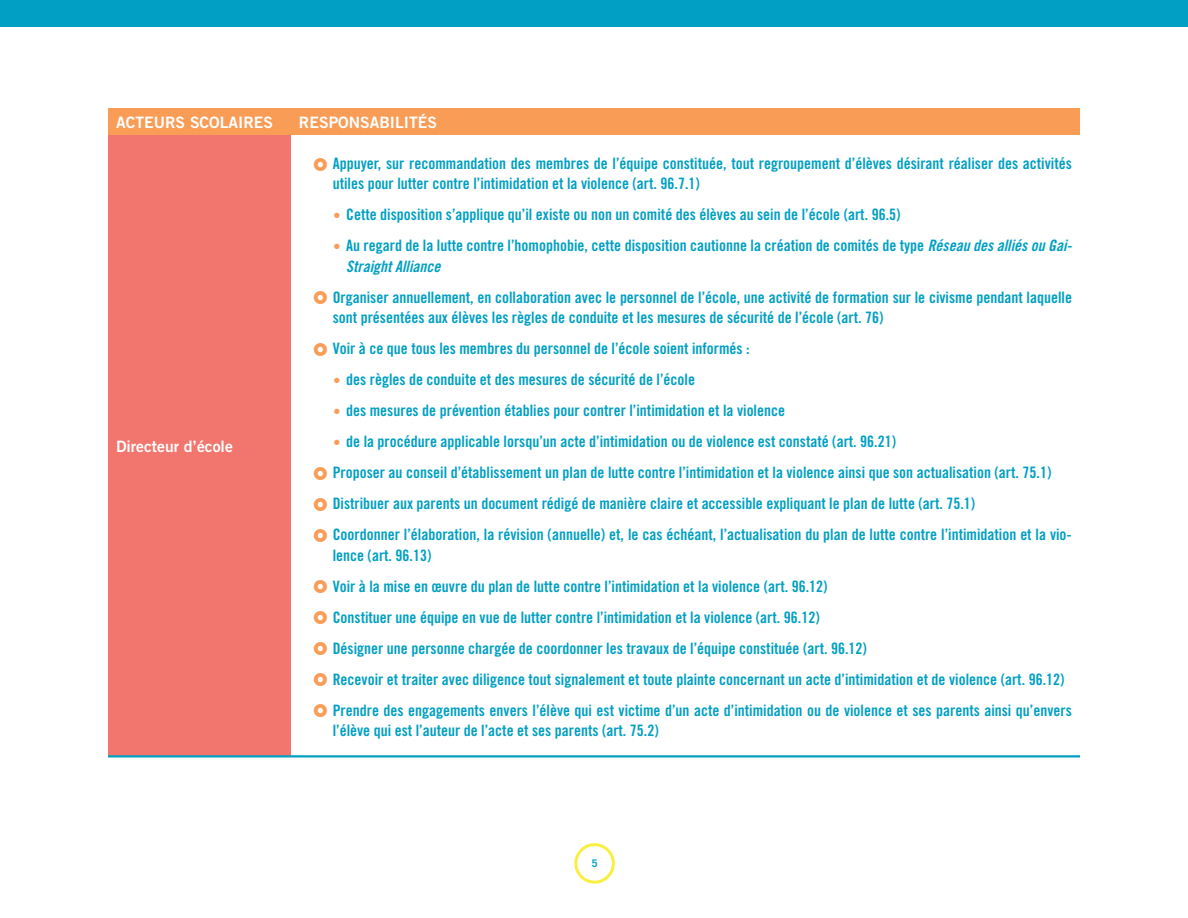
<style>
.page{position:relative;width:1188px;height:918px;background:#fff}
.page>*{position:absolute;margin:0;border:0;box-sizing:border-box;transform-origin:0 0}
.t1{font:15.75px/31px "Trade Gothic Bold Cond Twenty";color:#009fc3}
.t2{font:15.75px "Trade Gothic Bold Two";color:#fff}
.t3{font:15.75px "Trade Gothic Bold Cond Twenty Obl";color:#009fc3}
.t4{font:700 10.5px "Trade Gothic";color:#009fc3}
.s1{color:#f89c56}
.s2{font-family:"Trade Gothic Bold Cond Twenty Obl"}
</style>
<div class="page">
<div style="left:108px;top:108px;width:972px;height:27px;background:#f89c56"></div>
<div style="left:108px;top:135px;width:183px;height:621px;background:#f2766d"></div>
<hr style="left:108px;top:755px;width:183px;height:3px;background:#009fc3">
<hr style="left:291px;top:755px;width:789px;height:3px;background:#009fc3">
<div style="left:0;top:0;width:1188px;height:27px;background:#009fc3"></div>
<div style="left:574px;top:843px;width:41px;height:41px;border:3px solid #f8ef40;border-radius:50%"></div>
<p class="t2" style="left:116px;top:116px;width:159px">ACTEURS SCOLAIRES</p>
<p class="t2" style="left:299px;top:116px;width:140px">RESPONSABILITÉS</p>
<p class="t2" style="left:116px;top:441px;width:118px">Directeur d’école</p>
<p class="t1" style="left:333px;top:154px;width:741px;line-height:20.2px">Appuyer, sur recommandation des membres de l’équipe constituée, tout regroupement d’élèves désirant réaliser des activités utiles pour lutter contre l’intimidation et la violence (art. 96.7.1)</p>
<p class="t1" style="left:333px;top:200px;width:569px"><span class="s1">•</span> Cette disposition s’applique qu’il existe ou non un comité des élèves au sein de l’école (art. 96.5)</p>
<p class="t1" style="left:333px;top:231px;width:739px"><span class="s1">•</span> Au regard de la lutte contre l’homophobie, cette disposition cautionne la création de comités de type <span class="s2">Réseau des alliés ou Gai-</span></p>
<p class="t3" style="left:346px;top:260px;width:96px">Straight Alliance</p>
<p class="t1" style="left:333px;top:288px;width:741px;line-height:20.2px">Organiser annuellement, en collaboration avec le personnel de l’école, une activité de formation sur le civisme pendant laquelle sont présentées aux élèves les règles de conduite et les mesures de sécurité de l’école (art. 76)</p>
<p class="t1" style="left:333px;top:334px;width:419px">Voir à ce que tous les membres du personnel de l’école soient informés :</p>
<p class="t1" style="left:333px;top:365px;width:364px"><span class="s1">•</span> des règles de conduite et des mesures de sécurité de l’école</p>
<p class="t1" style="left:333px;top:396px;width:454px"><span class="s1">•</span> des mesures de prévention établies pour contrer l’intimidation et la violence</p>
<p class="t1" style="left:333px;top:427px;width:741px"><span class="s1">•</span> de la procédure applicable lorsqu’un acte d’intimidation ou de violence est constaté (art. 96.21)<br>Proposer au conseil d’établissement un plan de lutte contre l’intimidation et la violence ainsi que son actualisation (art. 75.1)<br>Distribuer aux parents un document rédigé de manière claire et accessible expliquant le plan de lutte (art. 75.1)<br>Coordonner l’élaboration, la révision (annuelle) et, le cas échéant, l’actualisation du plan de lutte contre l’intimidation et la vio-</p>
<p class="t1" style="left:333px;top:541px;width:741px">lence (art. 96.13)<br>Voir à la mise en œuvre du plan de lutte contre l’intimidation et la violence (art. 96.12)<br>Constituer une équipe en vue de lutter contre l’intimidation et la violence (art. 96.12)<br>Désigner une personne chargée de coordonner les travaux de l’équipe constituée (art. 96.12)<br>Recevoir et traiter avec diligence tout signalement et toute plainte concernant un acte d’intimidation et de violence (art. 96.12)<br>Prendre des engagements envers l’élève qui est victime d’un acte d’intimidation ou de violence et ses parents ainsi qu’envers</p>
<p class="t1" style="left:333px;top:716px;width:328px">l’élève qui est l’auteur de l’acte et ses parents (art. 75.2)</p>
<p class="t4" style="left:592px;top:857px;width:7px">5</p>
</div>
